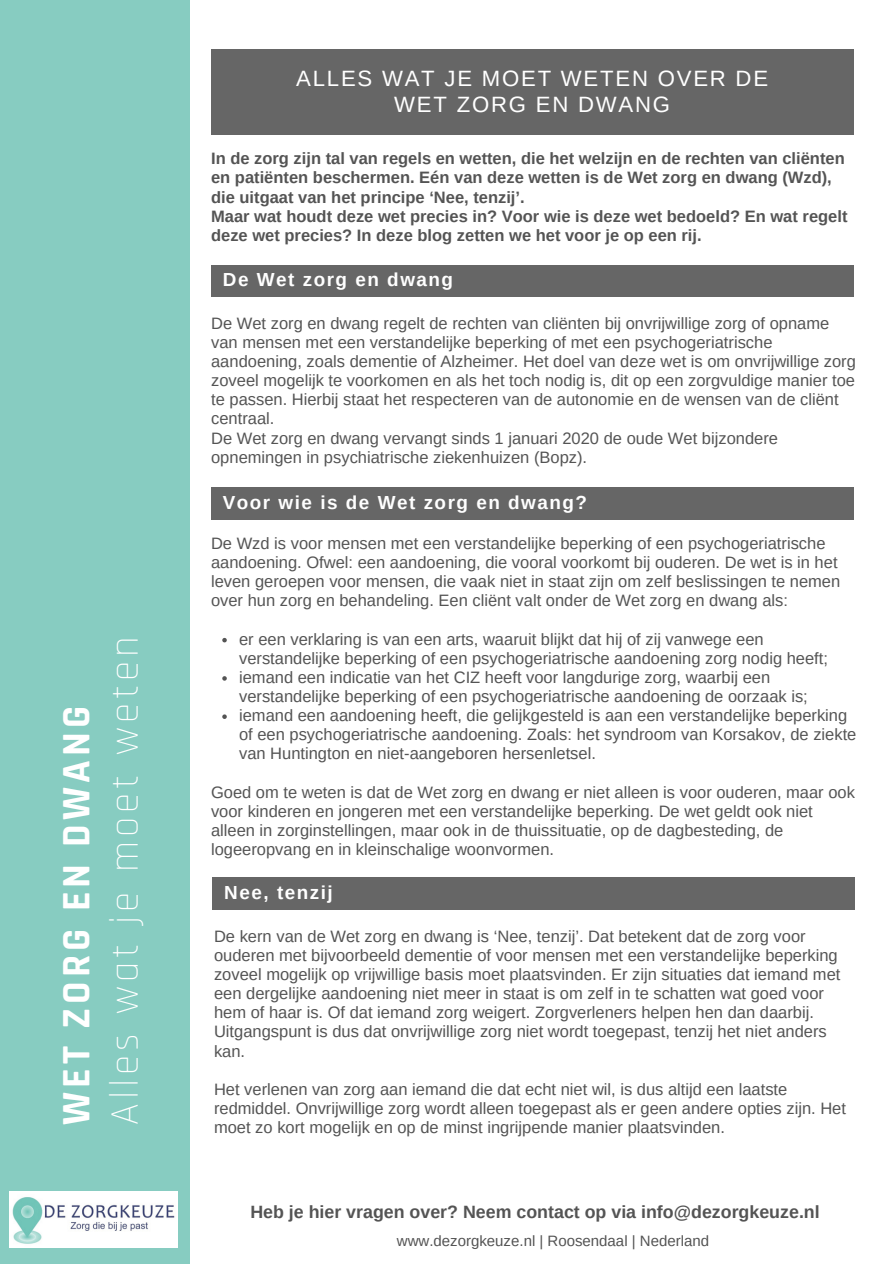
<style>
.page{position:relative;width:894px;height:1264px;background:#fff}
.page>*{position:absolute;margin:0;border:0;box-sizing:border-box;transform-origin:0 0}
.t1{font:300 40.8px "Rajdhani";letter-spacing:.1em;color:#fff}
.t2{font:700 40.8px "Rajdhani";letter-spacing:.1em;color:#fff}
.t3{font:22.2px/26.1px "Arimo";letter-spacing:.08em;color:#fff;text-align:center}
.t4{font:700 18.9px "Arimo";letter-spacing:.08em;color:#fff}
.t5{font:700 17.85px "Arimo";color:#545454}
.t6{font:16.5px/19.2px "Arimo";color:#545454}
.t7{font:700 16.5px/19.2px "Arimo";color:#545454}
.t8{font:15px "Arimo";color:#545454}
</style>
<div class="page">
<div style="left:0;top:0;width:189px;height:1263px;background:#87ccc1"></div>
<img style="left:10px;top:1191px;width:168px;height:56px">
<div style="left:211px;top:265px;width:642px;height:31px;background:#666"></div>
<div style="left:211px;top:102px;width:642px;height:32px;background:#666"></div>
<div style="left:211px;top:75px;width:642px;height:31px;background:#666"></div>
<div style="left:211px;top:49px;width:642px;height:32px;background:#666"></div>
<div style="left:211px;top:487px;width:642px;height:32px;background:#666"></div>
<svg style="left:222px;top:638px;width:5px;height:4px"></svg>
<svg style="left:222px;top:676px;width:5px;height:4px"></svg>
<svg style="left:222px;top:714px;width:5px;height:5px"></svg>
<div style="left:212px;top:878px;width:642px;height:31px;background:#666"></div>
<p class="t2" style="left:52px;top:1124px;width:420px;rotate:-90deg">WET ZORG EN DWANG</p>
<p class="t1" style="left:100px;top:1124px;width:490px;rotate:-90deg">Alles wat je moet weten</p>
<h5 class="t3" style="left:296px;top:66px;width:473px">ALLES WAT JE MOET WETEN OVER DE<br>WET ZORG EN DWANG</h5>
<h3 class="t7" style="left:211px;top:149px;width:637px">In de zorg zijn tal van regels en wetten, die het welzijn en de rechten van cliënten en patiënten beschermen. Eén van deze wetten is de Wet zorg en dwang (Wzd), die uitgaat van het principe ‘Nee, tenzij’.<br>Maar wat houdt deze wet precies in? Voor wie is deze wet bedoeld? En wat regelt deze wet precies? In deze blog zetten we het voor je op een rij.</h3>
<p class="t4" style="left:223px;top:269px;width:232px">De Wet zorg en dwang</p>
<p class="t6" style="left:211px;top:313px;width:646px">De Wet zorg en dwang regelt de rechten van cliënten bij onvrijwillige zorg of opname van mensen met een verstandelijke beperking of met een psychogeriatrische aandoening, zoals dementie of Alzheimer. Het doel van deze wet is om onvrijwillige zorg zoveel mogelijk te voorkomen en als het toch nodig is, dit op een zorgvuldige manier toe te passen. Hierbij staat het respecteren van de autonomie en de wensen van de cliënt centraal.</p>
<p class="t6" style="left:211px;top:428px;width:568px">De Wet zorg en dwang vervangt sinds 1 januari 2020 de oude Wet bijzondere opnemingen in psychiatrische ziekenhuizen (Bopz).</p>
<p class="t4" style="left:223px;top:491px;width:366px">Voor wie is de Wet zorg en dwang?</p>
<h4 class="t6" style="left:211px;top:533px;width:630px">De Wzd is voor mensen met een verstandelijke beperking of een psychogeriatrische aandoening. Ofwel: een aandoening, die vooral voorkomt bij ouderen. De wet is in het leven geroepen voor mensen, die vaak niet in staat zijn om zelf beslissingen te nemen over hun zorg en behandeling. Een cliënt valt onder de Wet zorg en dwang als:</h4>
<p class="t6" style="left:239px;top:629px;width:590px">er een verklaring is van een arts, waaruit blijkt dat hij of zij vanwege een verstandelijke beperking of een psychogeriatrische aandoening zorg nodig heeft;</p>
<p class="t6" style="left:239px;top:667px;width:570px">iemand een indicatie van het CIZ heeft voor langdurige zorg, waarbij een verstandelijke beperking of een psychogeriatrische aandoening de oorzaak is;</p>
<h4 class="t6" style="left:239px;top:706px;width:618px">iemand een aandoening heeft, die gelijkgesteld is aan een verstandelijke beperking of een psychogeriatrische aandoening. Zoals: het syndroom van Korsakov, de ziekte van Huntington en niet-aangeboren hersenletsel.</h4>
<p class="t6" style="left:211px;top:782px;width:645px">Goed om te weten is dat de Wet zorg en dwang er niet alleen is voor ouderen, maar ook voor kinderen en jongeren met een verstandelijke beperking. De wet geldt ook niet alleen in zorginstellingen, maar ook in de thuissituatie, op de dagbesteding, de logeeropvang en in kleinschalige woonvormen.</p>
<p class="t4" style="left:224px;top:882px;width:110px">Nee, tenzij</p>
<p class="t6" style="left:214px;top:926px;width:627px">De kern van de Wet zorg en dwang is ‘Nee, tenzij’. Dat betekent dat de zorg voor ouderen met bijvoorbeeld dementie of voor mensen met een verstandelijke beperking zoveel mogelijk op vrijwillige basis moet plaatsvinden. Er zijn situaties dat iemand met een dergelijke aandoening niet meer in staat is om zelf in te schatten wat goed voor hem of haar is. Of dat iemand zorg weigert. Zorgverleners helpen hen dan daarbij.<br>Uitgangspunt is dus dat onvrijwillige zorg niet wordt toegepast, tenzij het niet anders kan.</p>
<p class="t6" style="left:214px;top:1079px;width:633px">Het verlenen van zorg aan iemand die dat echt niet wil, is dus altijd een laatste redmiddel. Onvrijwillige zorg wordt alleen toegepast als er geen andere opties zijn. Het moet zo kort mogelijk en op de minst ingrijpende manier plaatsvinden.</p>
<h1 class="t5" style="left:250px;top:1201px;width:570px">Heb je hier vragen over? Neem contact op via info@dezorgkeuze.nl</h1>
<p class="t8" style="left:397px;top:1232px;width:313px">www.dezorgkeuze.nl | Roosendaal | Nederland</p>
</div>
